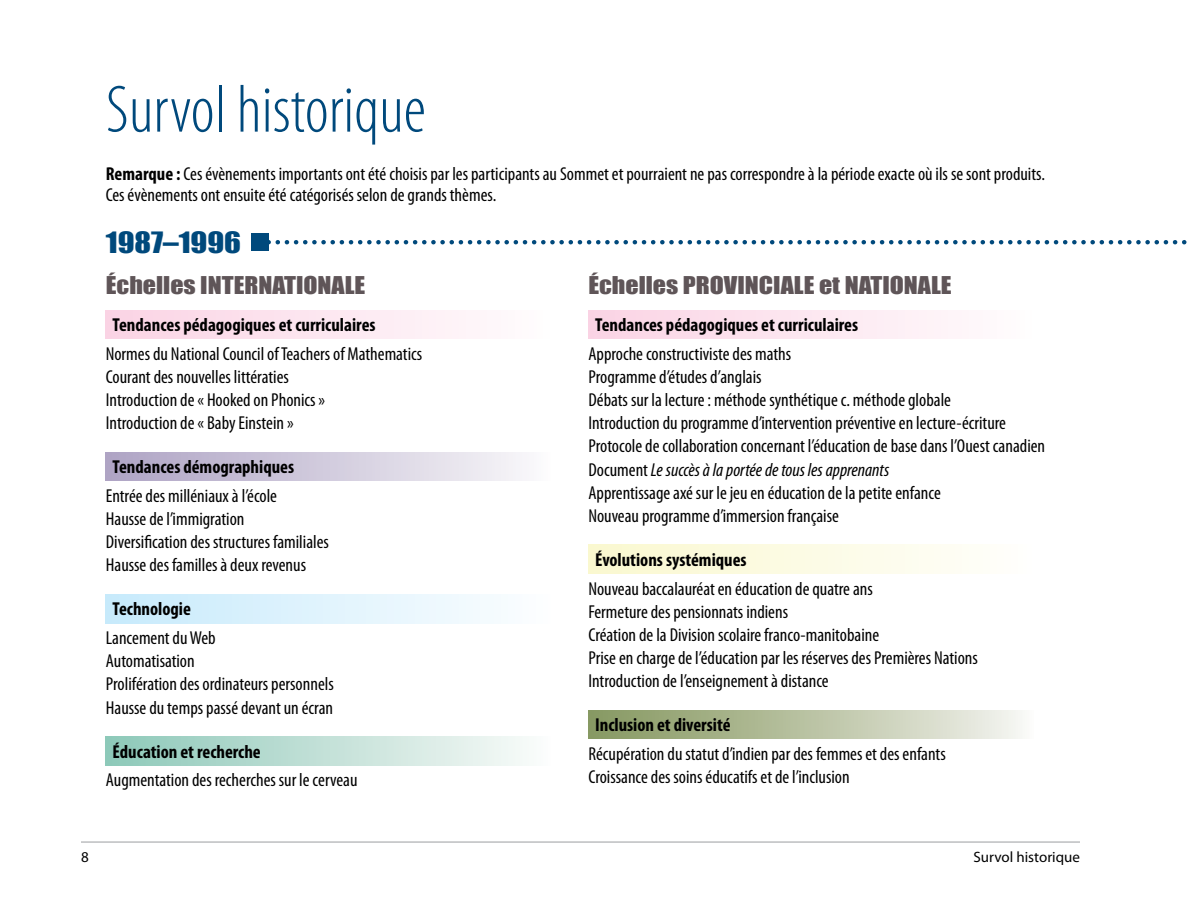
<style>
.page{position:relative;width:1188px;height:918px;background:#fff}
.page>*{position:absolute;margin:0;border:0;box-sizing:border-box;transform-origin:0 0}
.Head_A{font:300 condensed 67.5px "Myriad Pro";color:#00497c}
.Date_Headers{font:27px "Impact";color:#00497c;scale:1.15 1}
.Events_Header{font:22.5px "Impact";color:#5f5558;scale:1.15 1}
.Historical_Scan_Para{font:condensed 18.75px "Myriad Pro";color:#000}
.Paragraph_End{font:condensed 18.75px/21px "Myriad Pro";color:#000}
.t1{font:700 condensed 18.75px "Myriad Pro";color:#000}
.Historical_Scan_Para-2{font:italic condensed 18.75px "Myriad Pro";color:#000}
.Paragraph{font:condensed 18.75px "Myriad Pro";color:#000}
.t2{font:15px "Myriad Pro";color:#000}
.s1{font-weight:700}
.s2{font-style:normal}
</style>
<div class="page">
<hr style="left:81px;top:841px;width:999px;height:2px;background:#bcbec0">
<div style="left:106px;top:310px;width:445px;height:29px;background:linear-gradient(to right,#fad3e4,#fffdfd)"></div>
<div style="left:106px;top:452px;width:445px;height:29px;background:linear-gradient(to right,#ada2c3,#faf9fa)"></div>
<div style="left:106px;top:595px;width:445px;height:28px;background:linear-gradient(to right,#c7eafb,#fcfeff)"></div>
<div style="left:106px;top:737px;width:445px;height:28px;background:linear-gradient(to right,#8dc8b8,#fbfcfa)"></div>
<div style="left:588px;top:310px;width:445px;height:29px;background:linear-gradient(to right,#fad3e4,#fffdfd)"></div>
<div style="left:588px;top:545px;width:445px;height:29px;background:linear-gradient(to right,#faf8cf,#fffffc)"></div>
<div style="left:588px;top:710px;width:445px;height:29px;background:linear-gradient(to right,#83955d,#f5f5f1)"></div>
<svg style="left:269px;top:240px;width:918px;height:4px"></svg>
<div style="left:251px;top:233px;width:18px;height:18px;background:#00497c"></div>
<p class="Head_A" style="left:106px;top:69px;width:321px">Survol historique</p>
<p class="Paragraph_End" style="left:106px;top:163px;width:941px"><span class="s1">Remarque :</span> Ces évènements importants ont été choisis par les participants au Sommet et pourraient ne pas correspondre à la période exacte où ils se sont produits.<br>Ces évènements ont ensuite été catégorisés selon de grands thèmes.</p>
<p class="Date_Headers" style="left:106px;top:222px;width:119px">1987–1996</p>
<p class="Events_Header" style="left:106px;top:267px;width:227px">Échelles INTERNATIONALE</p>
<p class="t1" style="left:113px;top:313px;width:265px">Tendances pédagogiques et curriculaires</p>
<p class="Historical_Scan_Para" style="left:106px;top:342px;width:318px">Normes du National Council of Teachers of Mathematics</p>
<p class="Historical_Scan_Para" style="left:106px;top:365px;width:185px">Courant des nouvelles littératies</p>
<p class="Historical_Scan_Para" style="left:106px;top:389px;width:221px">Introduction de « Hooked on Phonics »</p>
<p class="Paragraph_End" style="left:106px;top:412px;width:189px">Introduction de « Baby Einstein »</p>
<p class="t1" style="left:113px;top:455px;width:183px">Tendances démographiques</p>
<p class="Historical_Scan_Para" style="left:106px;top:484px;width:173px">Entrée des milléniaux à l’école</p>
<p class="Historical_Scan_Para" style="left:106px;top:508px;width:140px">Hausse de l’immigration</p>
<p class="Historical_Scan_Para" style="left:106px;top:531px;width:225px">Diversification des structures familiales</p>
<p class="Paragraph_End" style="left:106px;top:555px;width:202px">Hausse des familles à deux revenus</p>
<p class="t1" style="left:113px;top:597px;width:80px">Technologie</p>
<p class="Historical_Scan_Para" style="left:106px;top:627px;width:111px">Lancement du Web</p>
<p class="Historical_Scan_Para" style="left:106px;top:650px;width:90px">Automatisation</p>
<p class="Historical_Scan_Para" style="left:106px;top:673px;width:229px">Prolifération des ordinateurs personnels</p>
<p class="Paragraph_End" style="left:106px;top:697px;width:229px">Hausse du temps passé devant un écran</p>
<p class="t1" style="left:113px;top:740px;width:150px">Éducation et recherche</p>
<p class="Paragraph" style="left:106px;top:769px;width:253px">Augmentation des recherches sur le cerveau</p>
<p class="Events_Header" style="left:588px;top:267px;width:317px">Échelles PROVINCIALE et NATIONALE</p>
<p class="t1" style="left:595px;top:313px;width:265px">Tendances pédagogiques et curriculaires</p>
<p class="Historical_Scan_Para" style="left:588px;top:342px;width:204px">Approche constructiviste des maths</p>
<p class="Historical_Scan_Para" style="left:588px;top:365px;width:175px">Programme d’études d’anglais</p>
<p class="Historical_Scan_Para" style="left:588px;top:389px;width:364px">Débats sur la lecture : méthode synthétique c. méthode globale</p>
<p class="Historical_Scan_Para" style="left:588px;top:412px;width:419px">Introduction du programme d’intervention préventive en lecture-écriture</p>
<p class="Historical_Scan_Para" style="left:588px;top:435px;width:458px">Protocole de collaboration concernant l’éducation de base dans l’Ouest canadien</p>
<p class="Historical_Scan_Para-2" style="left:588px;top:458px;width:303px"><span class="s2">Document</span> Le succès à la portée de tous les apprenants</p>
<p class="Historical_Scan_Para" style="left:588px;top:481px;width:354px">Apprentissage axé sur le jeu en éducation de la petite enfance</p>
<p class="Paragraph_End" style="left:588px;top:505px;width:252px">Nouveau programme d’immersion française</p>
<p class="t1" style="left:595px;top:548px;width:153px">Évolutions systémiques</p>
<p class="Historical_Scan_Para" style="left:588px;top:577px;width:286px">Nouveau baccalauréat en éducation de quatre ans</p>
<p class="Historical_Scan_Para" style="left:588px;top:600px;width:201px">Fermeture des pensionnats indiens</p>
<p class="Historical_Scan_Para" style="left:588px;top:623px;width:292px">Création de la Division scolaire franco-manitobaine</p>
<p class="Historical_Scan_Para" style="left:588px;top:647px;width:391px">Prise en charge de l’éducation par les réserves des Premières Nations</p>
<p class="Paragraph_End" style="left:588px;top:670px;width:242px">Introduction de l’enseignement à distance</p>
<p class="t1" style="left:595px;top:713px;width:137px">Inclusion et diversité</p>
<p class="Historical_Scan_Para" style="left:588px;top:742px;width:359px">Récupération du statut d’indien par des femmes et des enfants</p>
<p class="Paragraph_End" style="left:588px;top:766px;width:263px">Croissance des soins éducatifs et de l’inclusion</p>
<p class="t2" style="left:81px;top:847px;width:9px">8</p>
<p class="t2" style="left:974px;top:847px;width:108px">Survol historique</p>
</div>
